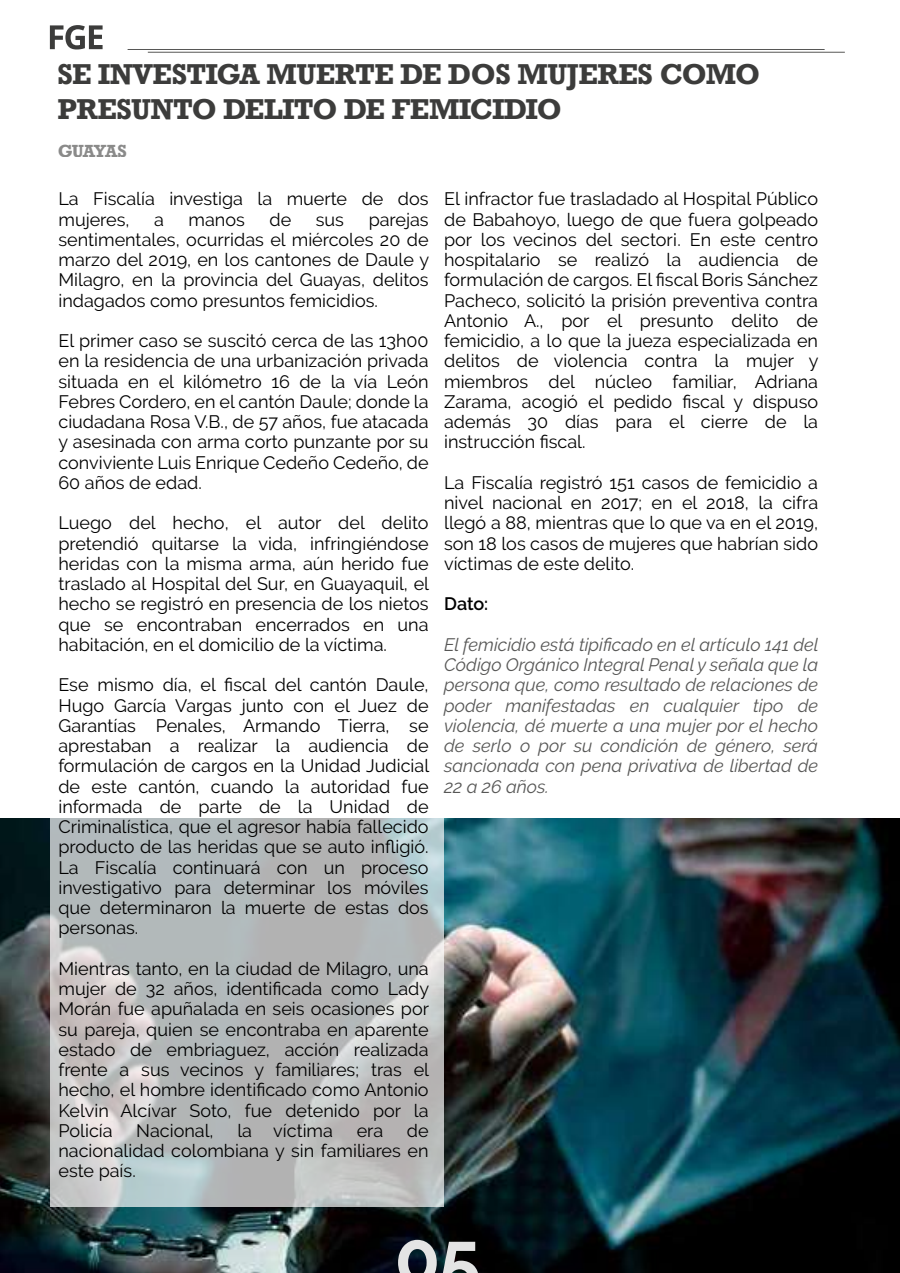
<style>
.page{position:relative;width:900px;height:1273px;background:#fff}
.page>*{position:absolute;margin:0;border:0;box-sizing:border-box;transform-origin:0 0}
.t1{font:700 75px "Raleway";color:#e4e4e4}
.t2{font:700 27px/35.2px "Rockwell";letter-spacing:-.015em;color:#3c3c3b}
.t3{font:18px/20.2px "Raleway";color:#000;text-align:justify}
.t4{font:italic 18px/20.2px "Raleway";color:#575756;text-align:justify}
.t5{font:600 18px "Raleway";color:#000}
.t6{font:700 16.5px "Rockwell";letter-spacing:-.07em;color:#3c3c3b}
</style>
<div class="page">
<hr style="left:148px;top:52px;width:697px;height:1px;background:#575756">
<hr style="left:128px;top:49px;width:697px;height:1px;background:#575756">
<svg style="left:50px;top:25px;width:53px;height:24px"></svg>
<img style="left:0;top:818px;width:900px;height:455px">
<svg style="left:50px;top:818px;width:394px;height:388px;background:#b9bcbd"></svg>
<h2 class="t2" style="left:58px;top:56px;width:704px">SE INVESTIGA MUERTE DE DOS MUJERES COMO<br>PRESUNTO DELITO DE FEMICIDIO</h2>
<p class="t6" style="left:57px;top:140px;width:71px">GUAYAS</p>
<p class="t3" style="left:444px;top:189px;width:376px">El infractor fue trasladado al Hospital Público de Babahoyo, luego de que fuera golpeado por los vecinos del sector¡. En este centro hospitalario se realizó la audiencia de formulación de cargos. El fiscal Boris Sánchez Pacheco, solicitó la prisión preventiva contra Antonio A., por el presunto delito de femicidio, a lo que la jueza especializada en delitos de violencia contra la mujer y miembros del núcleo familiar, Adriana Zarama, acogió el pedido fiscal y dispuso además 30 días para el cierre de la instrucción fiscal.</p>
<p class="t3" style="left:444px;top:472px;width:376px">La Fiscalía registró 151 casos de femicidio a nivel nacional en 2017; en el 2018, la cifra llegó a 88, mientras que lo que va en el 2019, son 18 los casos de mujeres que habrían sido víctimas de este delito.</p>
<p class="t5" style="left:444px;top:594px;width:46px">Dato:</p>
<p class="t4" style="left:444px;top:634px;width:376px">El femicidio está tipificado en el artículo 141 del Código Orgánico Integral Penal y señala que la persona que, como resultado de relaciones de poder manifestadas en cualquier tipo de violencia, dé muerte a una mujer por el hecho de serlo o por su condición de género, será sancionada con pena privativa de libertad de 22 a 26 años.</p>
<p class="t3" style="left:58px;top:189px;width:372px">La Fiscalía investiga la muerte de dos mujeres,</p>
<p class="t3" style="left:58px;top:209px;width:372px;text-indent:310px">parejas sentimentales, ocurridas el miércoles 20 de marzo del 2019, en los cantones de Daule y Milagro, en la provincia del Guayas, delitos indagados como presuntos femicidios.</p>
<p class="t3" style="left:58px;top:331px;width:372px">El primer caso se suscitó cerca de las 13h00 en la residencia de una urbanización privada situada en el kilómetro 16 de la vía León Febres Cordero, en el cantón Daule; donde la ciudadana Rosa V.B., de 57 años, fue atacada y asesinada con arma corto punzante por su conviviente Luis Enrique Cedeño Cedeño, de 60 años de edad.</p>
<p class="t3" style="left:58px;top:513px;width:372px">Luego del hecho, el autor del delito pretendió quitarse la vida, infringiéndose heridas con la misma arma, aún herido fue traslado al Hospital del Sur, en Guayaquil, el hecho se registró en presencia de los nietos que se encontraban encerrados en una habitación, en el domicilio de la víctima.</p>
<p class="t3" style="left:58px;top:675px;width:372px">Ese mismo día, el fiscal del cantón Daule, Hugo García Vargas junto con el Juez de Garantías Penales, Armando Tierra, se aprestaban a realizar la audiencia de formulación de cargos en la Unidad Judicial de este cantón, cuando la autoridad fue informada de parte de la Unidad de Criminalística, que el agresor había fallecido producto de las heridas que se auto infligió.<br>La Fiscalía continuará con un proceso investigativo para determinar los móviles que determinaron la muerte de estas dos personas.</p>
<p class="t3" style="left:58px;top:958px;width:372px">Mientras tanto, en la ciudad de Milagro, una mujer de 32 años, identificada como Lady Morán fue apuñalada en seis ocasiones por su pareja, quien se encontraba en aparente estado de embriaguez, acción realizada frente a sus vecinos y familiares; tras el hecho, el hombre identificado como Antonio Kelvin Alcívar Soto, fue detenido por la Policía</p>
<p class="t3" style="left:154px;top:209px;width:11px">a</p>
<p class="t3" style="left:189px;top:209px;width:58px">manos</p>
<p class="t3" style="left:269px;top:209px;width:23px">de</p>
<p class="t3" style="left:316px;top:209px;width:30px">sus</p>
<p class="t3" style="left:58px;top:1120px;width:372px;text-indent:348px">de nacionalidad colombiana y sin familiares en este país.</p>
<p class="t3" style="left:136px;top:1120px;width:79px">Nacional,</p>
<p class="t3" style="left:237px;top:1120px;width:97px">la víctima</p>
<p class="t3" style="left:357px;top:1120px;width:28px">era</p>
<h1 class="t1" style="left:394px;top:1215px;width:88px">05</h1>
</div>
